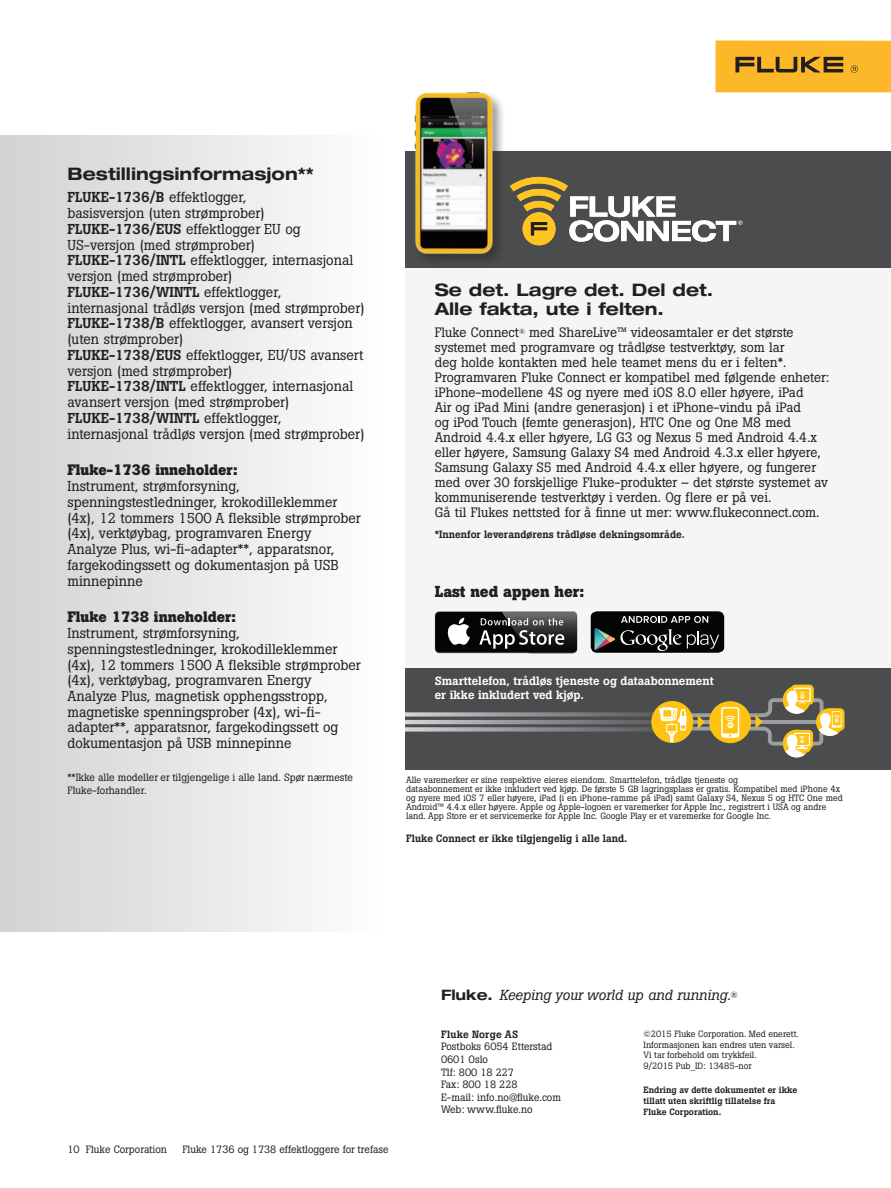
<style>
.page{position:relative;width:891px;height:1188px;background:#fff}
.page>*{position:absolute;margin:0;border:0;box-sizing:border-box;transform-origin:0 0}
.t1{font:700 expanded 17.25px/18.8px "Helvetica Neue LT Pro";color:#231f20}
.t2{font:700 15.75px "Boton Pro";color:#231f20}
.t3{font:700 15px "Boton Pro";color:#231f20}
.t4{font:italic 14.4px "Boton Pro";color:#231f20}
.t5{font:14.25px/15.8px "Boton Pro";color:#231f20}
.t6{font:13.5px/15px "Boton Pro";color:#231f20}
.t7{font:500 12px/14.4px "Boton Pro";color:#fff}
.t8{font:10.5px/12.6px "Boton Pro";color:#231f20}
.t9{font:500 10.5px "Boton Pro";color:#231f20}
.t10{font:500 10.5px "Boton Pro";letter-spacing:.02em;color:#231f20}
.t11{font:9px/9px "Boton Pro";color:#231f20}
.t12{font:500 9px/10.8px "Boton Pro";color:#231f20}
.s1{font-weight:500}
.s2{font-family:"Helvetica Neue LT Std";font-weight:700;font-style:normal;font-stretch:expanded}
.s3{font-style:normal;font-size:9px}
</style>
<div class="page">
<div style="left:716px;top:40px;width:175px;height:52px;background:#fcb828"></div>
<svg style="left:735px;top:57px;width:108px;height:15px"></svg>
<svg style="left:851px;top:65px;width:7px;height:8px"></svg>
<div style="left:0;top:135px;width:387px;height:797px;background:linear-gradient(to right,#d0d2d4,#fefefe)"></div>
<div style="left:406px;top:151px;width:485px;height:619px;background:#4b4c4d"></div>
<div style="left:406px;top:268px;width:485px;height:400px;background:#f5f5f6"></div>
<img style="left:405px;top:712px;width:248px;height:5px">
<img style="left:405px;top:720px;width:246px;height:4px">
<img style="left:405px;top:727px;width:248px;height:5px">
<div style="left:651px;top:701px;width:42px;height:42px;background:#fec210;border-radius:50%"></div>
<svg style="left:659px;top:685px;width:186px;height:72px"></svg>
<svg style="left:591px;top:611px;width:133px;height:42px;background:#2a2c2b"></svg>
<svg style="left:435px;top:611px;width:142px;height:43px;background:#484948"></svg>
<div style="left:523px;top:213px;width:32px;height:32px;background:#fec422;border:1px solid #fec422;border-radius:50%"></div>
<svg style="left:510px;top:177px;width:233px;height:65px"></svg>
<div style="left:413px;top:90px;width:93px;height:178px;background:#231f20;opacity:.45"></div>
<img style="left:413px;top:90px;width:84px;height:175px">
<p class="t1" style="left:68px;top:164px;width:248px">Bestillingsinformasjon**</p>
<p class="t5" style="left:68px;top:190px;width:299px"><span class="s1">FLUKE-1736/B</span> effektlogger,<br>basisversjon (uten strømprober)<br><span class="s1">FLUKE-1736/EUS</span> effektlogger EU og US-versjon (med strømprober)<br><span class="s1">FLUKE-1736/INTL</span> effektlogger, internasjonal versjon (med strømprober)<br><span class="s1">FLUKE-1736/WINTL</span> effektlogger, internasjonal trådløs versjon (med strømprober)<br><span class="s1">FLUKE-1738/B</span> effektlogger, avansert versjon (uten strømprober)<br><span class="s1">FLUKE-1738/EUS</span> effektlogger, EU/US avansert versjon (med strømprober)<br><span class="s1">FLUKE-1738/INTL</span> effektlogger, internasjonal avansert versjon (med strømprober)<br><span class="s1">FLUKE-1738/WINTL</span> effektlogger, internasjonal trådløs versjon (med strømprober)</p>
<p class="t3" style="left:68px;top:460px;width:172px">Fluke-1736 inneholder:</p>
<p class="t5" style="left:68px;top:478px;width:295px">Instrument, strømforsyning, spenningstestledninger, krokodilleklemmer (4x), 12 tommers 1500 A fleksible strømprober (4x), verktøybag, programvaren Energy Analyze Plus, wi-fi-adapter**, apparatsnor, fargekodingssett og dokumentasjon på USB minnepinne</p>
<p class="t3" style="left:68px;top:607px;width:170px">Fluke 1738 inneholder:</p>
<p class="t5" style="left:68px;top:625px;width:295px">Instrument, strømforsyning, spenningstestledninger, krokodilleklemmer (4x), 12 tommers 1500 A fleksible strømprober (4x), verktøybag, programvaren Energy Analyze Plus, magnetisk opphengsstropp, magnetiske spenningsprober (4x), wi-fi&shy;adapter**, apparatsnor, fargekodingssett og dokumentasjon på USB minnepinne</p>
<p class="t8" style="left:68px;top:771px;width:287px">**Ikke alle modeller er tilgjengelige i alle land. Spør nærmeste<br>Fluke-forhandler.</p>
<p class="t1" style="left:435px;top:280px;width:280px">Se det. Lagre det. Del det.<br>Alle fakta, ute i felten.</p>
<p class="t6" style="left:435px;top:325px;width:396px">Fluke Connect<sup>®</sup> med ShareLive™ videosamtaler er det største systemet med programvare og trådløse testverktøy, som lar<br>deg holde kontakten med hele teamet mens du er i felten*.<br>Programvaren Fluke Connect er kompatibel med følgende enheter: iPhone-modellene 4S og nyere med iOS 8.0 eller høyere, iPad<br>Air og iPad Mini (andre generasjon) i et iPhone-vindu på iPad<br>og iPod Touch (femte generasjon), HTC One og One M8 med Android 4.4.x eller høyere, LG G3 og Nexus 5 med Android 4.4.x eller høyere, Samsung Galaxy S4 med Android 4.3.x eller høyere, Samsung Galaxy S5 med Android 4.4.x eller høyere, og fungerer med over 30 forskjellige Fluke-produkter – det største systemet av kommuniserende testverktøy i verden. Og flere er på vei.<br>Gå til Flukes nettsted for å finne ut mer: www.flukeconnect.com.</p>
<p class="t9" style="left:435px;top:527px;width:252px">*Innenfor leverandørens trådløse dekningsområde.</p>
<p class="t2" style="left:435px;top:581px;width:151px">Last ned appen her:</p>
<p class="t7" style="left:435px;top:673px;width:280px">Smarttelefon, trådløs tjeneste og dataabonnement er ikke inkludert ved kjøp.</p>
<p class="t11" style="left:406px;top:775px;width:438px">Alle varemerker er sine respektive eieres eiendom. Smarttelefon, trådløs tjeneste og<br>dataabonnement er ikke inkludert ved kjøp. De første 5 GB lagringsplass er gratis. Kompatibel med iPhone 4x og nyere med iOS 7 eller høyere, iPad (i en iPhone-ramme på iPad) samt Galaxy S4, Nexus 5 og HTC One med Android™ 4.4.x eller høyere. Apple og Apple-logoen er varemerker for Apple Inc., registrert i USA og andre land. App Store er et servicemerke for Apple Inc. Google Play er et varemerke for Google Inc.</p>
<p class="t9" style="left:406px;top:832px;width:223px">Fluke Connect er ikke tilgjengelig i alle land.</p>
<p class="t8" style="left:68px;top:1143px;width:101px">10 Fluke Corporation</p>
<p class="t8" style="left:182px;top:1143px;width:208px">Fluke 1736 og 1738 effektloggere for trefase</p>
<p class="t4" style="left:441px;top:985px;width:298px"><span class="s2">Fluke.</span> Keeping your world up and running.<span class="s3">®</span></p>
<p class="t10" style="left:441px;top:1027px;width:79px">Fluke Norge AS</p>
<p class="t8" style="left:441px;top:1040px;width:121px">Postboks 6054 Etterstad<br>0601 Oslo<br>Tlf: 800 18 227<br>Fax: 800 18 228<br>E-mail: info.no@fluke.com<br>Web: www.fluke.no</p>
<p class="t11" style="left:644px;top:1028px;width:157px;line-height:10.8px">©2015 Fluke Corporation. Med enerett.<br>Informasjonen kan endres uten varsel.<br>Vi tar forbehold om trykkfeil.<br>9/2015 Pub_ID: 13485-nor</p>
<p class="t12" style="left:644px;top:1085px;width:155px">Endring av dette dokumentet er ikke tillatt uten skriftlig tillatelse fra<br>Fluke Corporation.</p>
</div>
